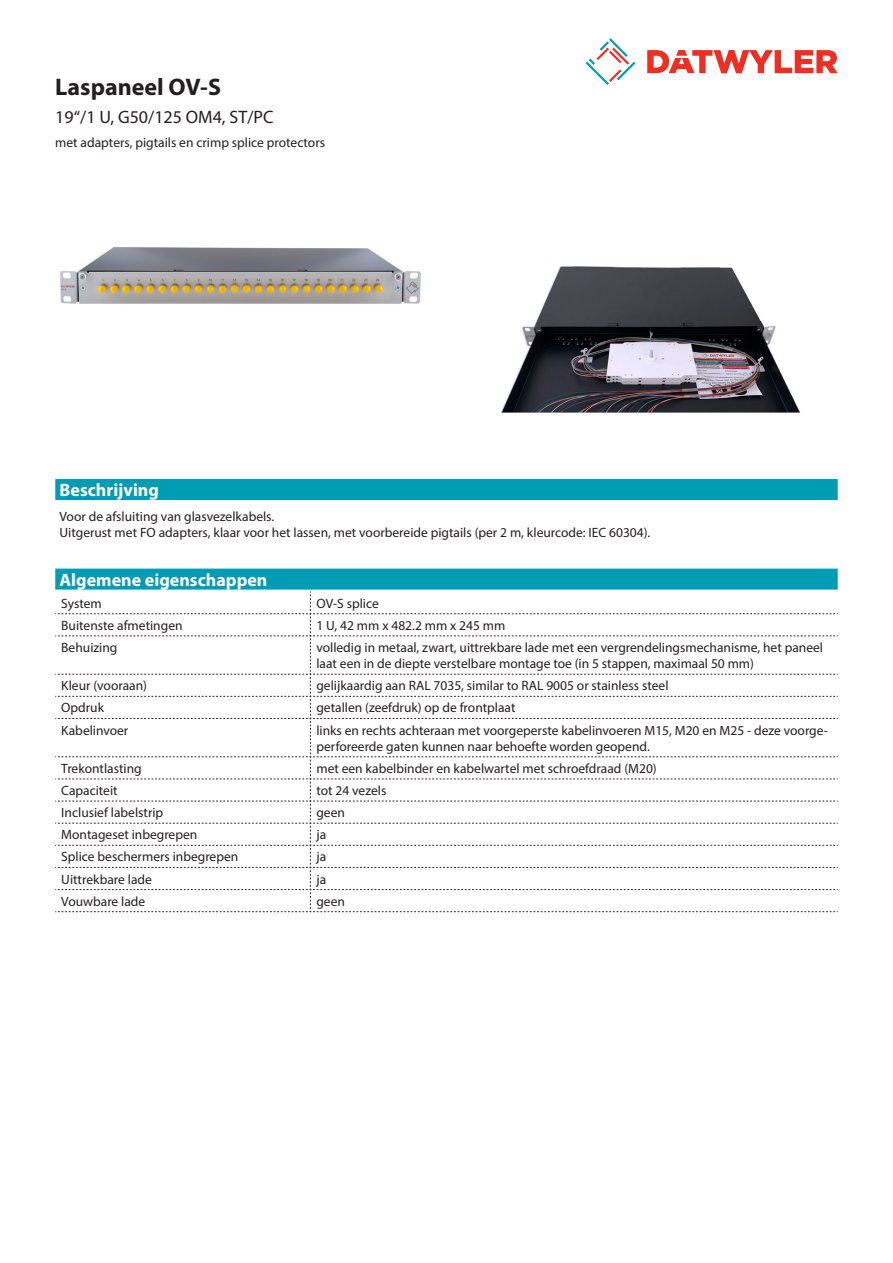
<style>
.page{position:relative;width:893px;height:1263px;background:#fff}
.page>*{position:absolute;margin:0;border:0;box-sizing:border-box;transform-origin:0 0}
.Product_Head{font:700 24px "Myriad Pro";color:#231f20}
.Standard_Head_Proper{font:700 18px "Myriad Pro";color:#fff}
.SubHead{font:18px "Myriad Pro";color:#231f20}
.myriad_light_propert{font:13.5px/16.2px "Myriad Pro";color:#231f20}
.Standard_text{font:13.5px/16.2px "Myriad Pro";color:#231f20}
</style>
<div class="page">
<svg style="left:586px;top:38px;width:49px;height:47px"></svg>
<svg style="left:647px;top:50px;width:191px;height:23px"></svg>
<img style="left:60px;top:247px;width:361px;height:57px">
<img style="left:501px;top:266px;width:299px;height:147px">
<div style="left:55px;top:479px;width:783px;height:21px;background:#009cb3"></div>
<div style="left:55px;top:569px;width:783px;height:21px;background:#009cb3"></div>
<svg style="left:55px;top:592px;width:783px;height:320px"></svg>
<p class="Product_Head" style="left:55px;top:71px;width:167px">Laspaneel OV-S</p>
<p class="SubHead" style="left:55px;top:105px;width:220px">19‘‘/1 U, G50/125 OM4, ST/PC</p>
<p class="Standard_text" style="left:55px;top:134px;width:271px">met adapters, pigtails en crimp splice protectors</p>
<p class="Standard_Head_Proper" style="left:60px;top:478px;width:101px">Beschrijving</p>
<p class="Standard_text" style="left:60px;top:508px;width:592px">Voor de afsluiting van glasvezelkabels.<br>Uitgerust met FO adapters, klaar voor het lassen, met voorbereide pigtails (per 2 m, kleurcode: IEC 60304).</p>
<p class="Standard_Head_Proper" style="left:60px;top:568px;width:209px">Algemene eigenschappen</p>
<p class="myriad_light_propert" style="left:61px;top:595px;width:42px">System</p>
<p class="myriad_light_propert" style="left:316px;top:595px;width:64px">OV-S splice</p>
<p class="myriad_light_propert" style="left:61px;top:617px;width:123px">Buitenste afmetingen</p>
<p class="myriad_light_propert" style="left:316px;top:617px;width:191px">1 U, 42 mm x 482.2 mm x 245 mm</p>
<p class="myriad_light_propert" style="left:61px;top:639px;width:58px">Behuizing</p>
<p class="myriad_light_propert" style="left:316px;top:639px;width:508px">volledig in metaal, zwart, uittrekbare lade met een vergrendelingsmechanisme, het paneel laat een in de diepte verstelbare montage toe (in 5 stappen, maximaal 50 mm)</p>
<p class="myriad_light_propert" style="left:61px;top:677px;width:87px">Kleur (vooraan)</p>
<p class="myriad_light_propert" style="left:316px;top:677px;width:354px">gelijkaardig aan RAL 7035, similar to RAL 9005 or stainless steel</p>
<p class="myriad_light_propert" style="left:61px;top:700px;width:44px">Opdruk</p>
<p class="myriad_light_propert" style="left:316px;top:700px;width:201px">getallen (zeefdruk) op de frontplaat</p>
<p class="myriad_light_propert" style="left:61px;top:722px;width:69px">Kabelinvoer</p>
<p class="myriad_light_propert" style="left:316px;top:722px;width:513px">links en rechts achteraan met voorgeperste kabelinvoeren M15, M20 en M25 - deze voorge&shy;perforeerde gaten kunnen naar behoefte worden geopend.</p>
<p class="myriad_light_propert" style="left:61px;top:760px;width:82px">Trekontlasting</p>
<p class="myriad_light_propert" style="left:316px;top:760px;width:342px">met een kabelbinder en kabelwartel met schroefdraad (M20)</p>
<p class="myriad_light_propert" style="left:61px;top:782px;width:58px">Capaciteit</p>
<p class="myriad_light_propert" style="left:316px;top:782px;width:71px">tot 24 vezels</p>
<p class="myriad_light_propert" style="left:61px;top:804px;width:104px">Inclusief labelstrip</p>
<p class="myriad_light_propert" style="left:316px;top:804px;width:30px">geen</p>
<p class="myriad_light_propert" style="left:61px;top:826px;width:138px">Montageset inbegrepen</p>
<p class="myriad_light_propert" style="left:316px;top:826px;width:11px">ja</p>
<p class="myriad_light_propert" style="left:61px;top:848px;width:179px">Splice beschermers inbegrepen</p>
<p class="myriad_light_propert" style="left:316px;top:848px;width:11px">ja</p>
<p class="myriad_light_propert" style="left:61px;top:871px;width:92px">Uittrekbare lade</p>
<p class="myriad_light_propert" style="left:316px;top:871px;width:11px">ja</p>
<p class="myriad_light_propert" style="left:61px;top:893px;width:86px">Vouwbare lade</p>
<p class="myriad_light_propert" style="left:316px;top:893px;width:30px">geen</p>
</div>
